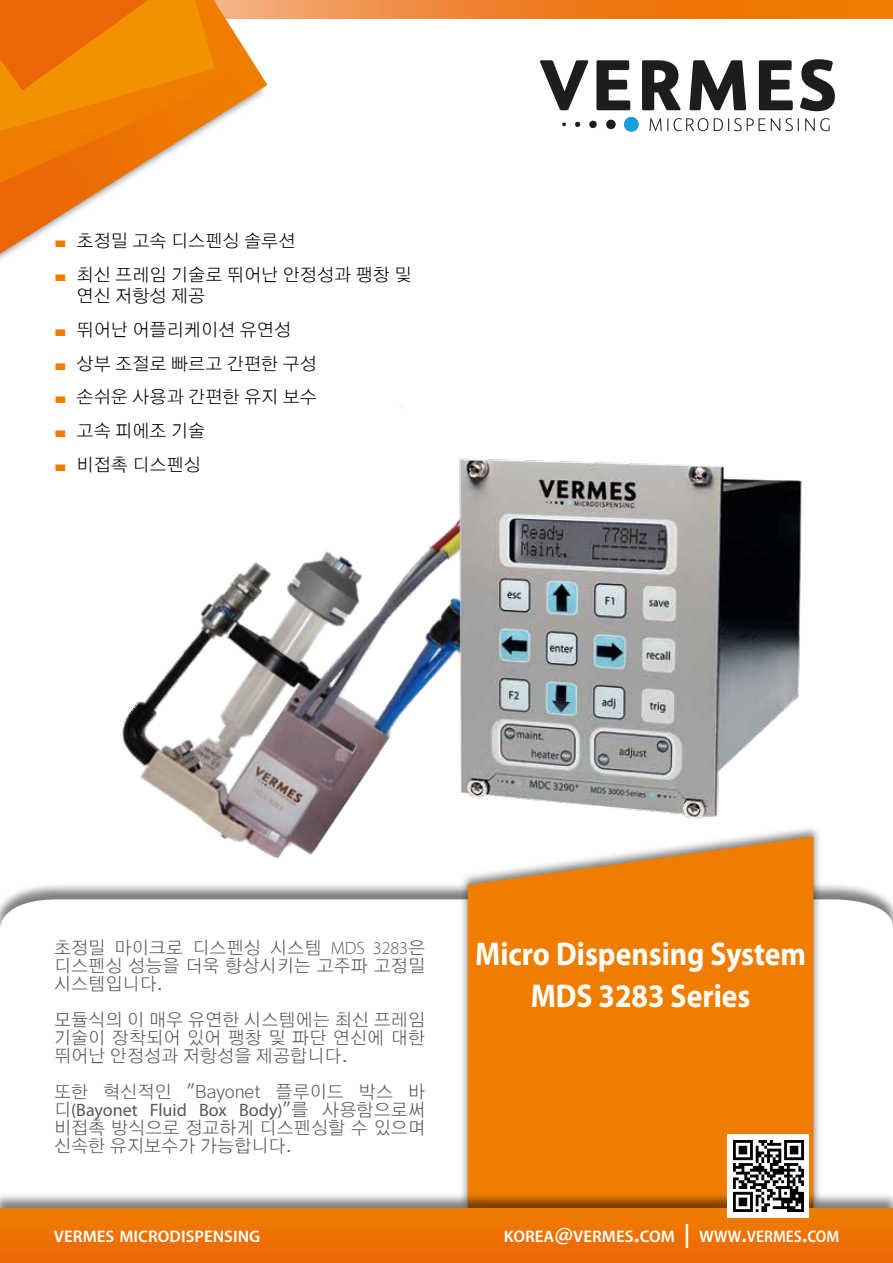
<style>
.page{position:relative;width:893px;height:1263px;background:#fff}
.page>*{position:absolute;margin:0;border:0;box-sizing:border-box;transform-origin:0 0}
.t1{font:700 33px/42px "Myriad Pro";color:#fff;text-align:center;scale:.9 1}
.t2{font:300 18px/18px "Gothic A1";color:#575756;text-align:justify}
.t3{font:300 18px/21px "Gothic A1";color:#000}
.t4{font:18px "Myriad Pro";color:#575756}
.t5{font:600 semi-condensed 16.8px "Myriad Pro";color:#fff;scale:1.1 1}
.s1{font-family:"Arial";font-weight:400;font-size:14.1px;color:#ef7d00}
.s2{font-family:"Myriad Pro"}
.s3{font-family:"Gothic A1";font-weight:300}
.s4{font-size:24px}
</style>
<div class="page">
<svg style="left:0;top:899px;width:893px;height:27px"></svg>
<div style="left:459px;top:824px;width:363px;height:389px;background:#000;opacity:.5"></div>
<div style="left:468px;top:836px;width:345px;height:356px;background:#ef7d00"></div>
<div style="left:0;top:1192px;width:893px;height:71px;background:#000;opacity:.5"></div>
<div style="left:0;top:1209px;width:893px;height:54px;background:#ee7203"></div>
<div style="left:727px;top:1134px;width:82px;height:83px;background:#fff"></div>
<img style="left:734px;top:1140px;width:69px;height:71px">
<svg style="left:308px;top:0;width:585px;height:18px;background:#ef7f1e"></svg>
<svg style="left:540px;top:60px;width:49px;height:50px"></svg>
<svg style="left:596px;top:60px;width:34px;height:50px"></svg>
<svg style="left:642px;top:60px;width:39px;height:50px"></svg>
<svg style="left:689px;top:60px;width:57px;height:50px"></svg>
<svg style="left:759px;top:60px;width:34px;height:50px"></svg>
<svg style="left:800px;top:59px;width:35px;height:52px"></svg>
<svg style="left:606px;top:119px;width:10px;height:11px"></svg>
<svg style="left:623px;top:117px;width:16px;height:15px"></svg>
<svg style="left:589px;top:120px;width:8px;height:8px"></svg>
<svg style="left:575px;top:122px;width:5px;height:5px"></svg>
<svg style="left:562px;top:122px;width:4px;height:4px"></svg>
<svg style="left:649px;top:118px;width:19px;height:13px"></svg>
<svg style="left:674px;top:118px;width:34px;height:13px"></svg>
<svg style="left:714px;top:118px;width:85px;height:13px"></svg>
<svg style="left:805px;top:118px;width:25px;height:13px"></svg>
<svg style="left:0;top:0;width:267px;height:254px"></svg>
<svg style="left:0;top:0;width:242px;height:183px;background:#f08b1e"></svg>
<img style="left:101px;top:406px;width:460px;height:485px">
<img style="left:415px;top:406px;width:407px;height:425px">
<p class="t3" style="left:54px;top:230px;width:243px"><span class="s1">■</span> 초정밀 고속 디스펜싱 솔루션</p>
<p class="t3" style="left:77px;top:263px;width:337px;text-indent:-23px"><span class="s1">■</span> 최신 프레임 기술로 뛰어난 안정성과 팽창 및 연신 저항성 제공</p>
<p class="t3" style="left:54px;top:318px;width:239px"><span class="s1">■</span> 뛰어난 어플리케이션 유연성</p>
<p class="t3" style="left:54px;top:352px;width:265px"><span class="s1">■</span> 상부 조절로 빠르고 간편한 구성</p>
<p class="t3" style="left:54px;top:386px;width:265px"><span class="s1">■</span> 손쉬운 사용과 간편한 유지 보수</p>
<p class="t3" style="left:54px;top:420px;width:153px"><span class="s1">■</span> 고속 피에조 기술</p>
<p class="t3" style="left:54px;top:453px;width:149px"><span class="s1">■</span> 비접촉 디스펜싱</p>
<p class="t2" style="left:54px;top:937px;width:373px">초정밀 마이크로 디스펜싱 시스템 <span class="s2">MDS 3283</span>은 디스펜싱 성능을 더욱 향상시키는 고주파 고정밀 시스템입니다.</p>
<p class="t2" style="left:54px;top:1009px;width:373px">모듈식의 이 매우 유연한 시스템에는 최신 프레임 기술이 장착되어 있어 팽창 및 파단 연신에 대한 뛰어난 안정성과 저항성을 제공합니다.</p>
<p class="t2" style="left:54px;top:1081px;width:373px">또한 혁신적인 "Bayonet 플루이드 박스 바</p>
<p class="t4" style="left:54px;top:1098px;width:373px"><span class="s3">디</span>(Bayonet Fluid Box Body)<span class="s3">"를 사용함으로써</span></p>
<p class="t2" style="left:54px;top:1117px;width:373px">비접촉 방식으로 정교하게 디스펜싱할 수 있으며 신속한 유지보수가 가능합니다.</p>
<p class="t5" style="left:54px;top:1226px;width:189px">VERMES MICRODISPENSING</p>
<h1 class="t1" style="left:475px;top:932px;width:369px">Micro Dispensing System<br>MDS 3283 Series</h1>
<p class="t5" style="left:504px;top:1226px;width:306px">KOREA<span class="s4">@</span>VERMES<span class="s4">.</span>COM <span class="s4">|</span> WWW<span class="s4">.</span>VERMES<span class="s4">.</span>COM</p>
</div>
